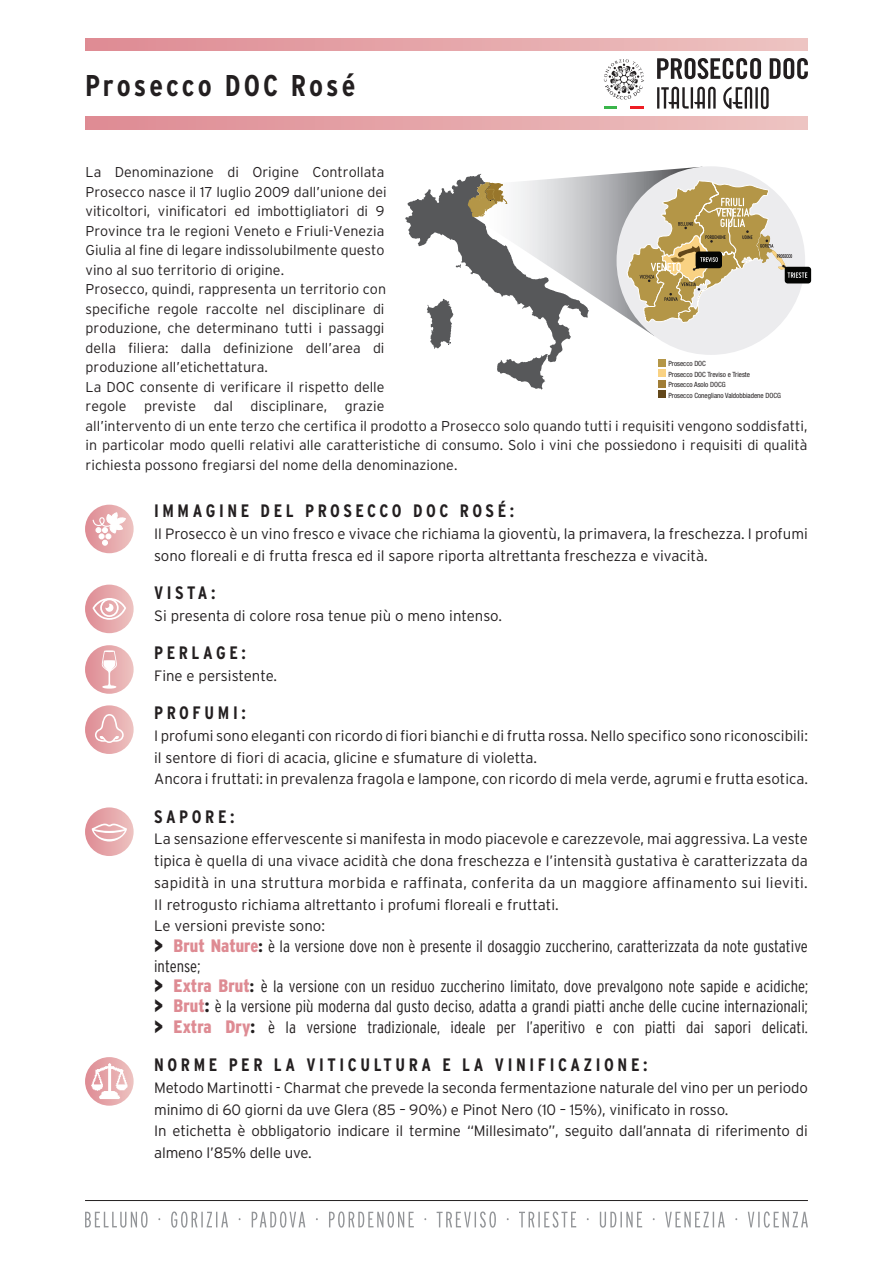
<style>
.page{position:relative;width:893px;height:1263px;background:#fff}
.page>*{position:absolute;margin:0;border:0;box-sizing:border-box;transform-origin:0 0}
.t1{font:700 condensed 30px "Interstate";letter-spacing:.1em;color:#231f20}
.t2{font:700 condensed 18px "Interstate";letter-spacing:.2em;color:#231f20}
.t3{font:300 condensed 16.5px/20.2px "Interstate";color:#231f20}
.t4{font:300 15px/21.8px "Interstate";color:#231f20}
.t5{font:300 14.25px/19.5px "Interstate";color:#231f20}
.t6{font:condensed 7.2px/10.5px "Helvetica Neue LT Std";color:#231f20}
.s1{font-weight:900;font-stretch:normal;font-size:18px}
.s2{font-weight:900;font-size:18px;color:#de8b93}
.s3{font-weight:900}
.s4{font-weight:900;font-size:18px}
</style>
<div class="page">
<svg style="left:85px;top:1211px;width:723px;height:17px"></svg>
<hr style="left:85px;top:1200px;width:723px;height:1px;background:#231f20">
<div style="left:85px;top:585px;width:49px;height:48px;background:linear-gradient(to right,#de8b94,#eec4c2);border-radius:24px"></div>
<svg style="left:93px;top:598px;width:33px;height:22px"></svg>
<svg style="left:85px;top:705px;width:49px;height:49px"></svg>
<svg style="left:95px;top:714px;width:29px;height:29px"></svg>
<svg style="left:85px;top:1057px;width:49px;height:49px"></svg>
<img style="left:89px;top:1061px;width:42px;height:40px">
<svg style="left:85px;top:505px;width:49px;height:48px"></svg>
<svg style="left:92px;top:513px;width:35px;height:33px"></svg>
<svg style="left:85px;top:645px;width:49px;height:49px"></svg>
<svg style="left:102px;top:650px;width:15px;height:39px"></svg>
<svg style="left:85px;top:807px;width:49px;height:49px"></svg>
<svg style="left:92px;top:824px;width:35px;height:17px"></svg>
<svg style="left:85px;top:38px;width:723px;height:13px;background:#e5a6aa"></svg>
<svg style="left:85px;top:117px;width:723px;height:13px;background:#e5a6aa"></svg>
<svg style="left:604px;top:59px;width:40px;height:40px"></svg>
<svg style="left:657px;top:58px;width:151px;height:21px"></svg>
<svg style="left:657px;top:87px;width:112px;height:22px"></svg>
<svg style="left:604px;top:106px;width:40px;height:2px"></svg>
<div style="left:785px;top:267px;width:26px;height:16px;background:#040503;border-radius:3px"></div>
<svg style="left:405px;top:167px;width:402px;height:223px"></svg>
<div style="left:659px;top:359px;width:7px;height:7px;background:#b49647"></div>
<div style="left:659px;top:369px;width:7px;height:8px;background:#f9d283"></div>
<div style="left:659px;top:380px;width:7px;height:7px;background:#a07d36"></div>
<div style="left:659px;top:390px;width:7px;height:8px;background:#62471a"></div>
<h1 class="t1" style="left:85px;top:69px;width:272px">Prosecco DOC Rosé</h1>
<p class="t5" style="left:86px;top:162px;width:723px">La Denominazione di Origine Controllata<br>Prosecco nasce il 17 luglio 2009 dall’unione dei<br>viticoltori, vinificatori ed imbottigliatori di 9<br>Province tra le regioni Veneto e Friuli-Venezia<br>Giulia al fine di legare indissolubilmente questo<br>vino al suo territorio di origine.<br>Prosecco, quindi, rappresenta un territorio con<br>specifiche regole raccolte nel disciplinare di<br>produzione, che determinano tutti i passaggi<br>della filiera: dalla definizione dell’area di<br>produzione all’etichettatura.<br>La DOC consente di verificare il rispetto delle<br>regole previste dal disciplinare, grazie<br>all’intervento di un ente terzo che certifica il prodotto a Prosecco solo quando tutti i requisiti vengono soddisfatti, in particolar modo quelli relativi alle caratteristiche di consumo. Solo i vini che possiedono i requisiti di qualità richiesta possono fregiarsi del nome della denominazione.</p>
<p class="t6" style="left:668px;top:358px;width:114px">Prosecco DOC<br>Prosecco DOC Treviso e Trieste<br>Prosecco Asolo DOCG<br>Prosecco Conegliano Valdobbiadene DOCG</p>
<p class="t2" style="left:154px;top:501px;width:362px">IMMAGINE DEL PROSECCO DOC ROSÉ:</p>
<p class="t4" style="left:154px;top:523px;width:655px">Il Prosecco è un vino fresco e vivace che richiama la gioventù, la primavera, la freschezza. I profumi sono floreali e di frutta fresca ed il sapore riporta altrettanta freschezza e vivacità.</p>
<p class="t2" style="left:154px;top:583px;width:63px">VISTA:</p>
<p class="t4" style="left:154px;top:605px;width:349px">Si presenta di colore rosa tenue più o meno intenso.</p>
<p class="t2" style="left:154px;top:643px;width:93px">PERLAGE:</p>
<p class="t4" style="left:154px;top:665px;width:124px">Fine e persistente.</p>
<p class="t2" style="left:154px;top:703px;width:93px">PROFUMI:</p>
<p class="t4" style="left:154px;top:725px;width:655px">I profumi sono eleganti con ricordo di fiori bianchi e di frutta rossa. Nello specifico sono riconoscibili: il sentore di fiori di acacia, glicine e sfumature di violetta.<br>Ancora i fruttati: in prevalenza fragola e lampone, con ricordo di mela verde, agrumi e frutta esotica.</p>
<p class="t2" style="left:154px;top:806px;width:82px">SAPORE:</p>
<p class="t4" style="left:154px;top:828px;width:655px">La sensazione effervescente si manifesta in modo piacevole e carezzevole, mai aggressiva. La veste tipica è quella di una vivace acidità che dona freschezza e l’intensità gustativa è caratterizzata da sapidità in una struttura morbida e raffinata, conferita da un maggiore affinamento sui lieviti.<br>Il retrogusto richiama altrettanto i profumi floreali e fruttati.<br>Le versioni previste sono:</p>
<p class="t3" style="left:154px;top:936px;width:655px"><span class="s1">&gt;</span> <span class="s2">Brut Nature</span><span class="s3">:</span> è la versione dove non è presente il dosaggio zuccherino, caratterizzata da note gustative intense;<br><span class="s1">&gt;</span> <span class="s2">Extra Brut</span><span class="s3">:</span> è la versione con un residuo zuccherino limitato, dove prevalgono note sapide e acidiche; <span class="s1">&gt;</span> <span class="s2">Brut</span><span class="s4">:</span> è la versione più moderna dal gusto deciso, adatta a grandi piatti anche delle cucine internazionali; <span class="s1">&gt;</span> <span class="s2">Extra Dry</span><span class="s4">:</span> è la versione tradizionale, ideale per l’aperitivo e con piatti dai sapori delicati.</p>
<p class="t2" style="left:154px;top:1054px;width:495px">NORME PER LA VITICULTURA E LA VINIFICAZIONE:</p>
<p class="t4" style="left:154px;top:1076px;width:655px">Metodo Martinotti - Charmat che prevede la seconda fermentazione naturale del vino per un periodo minimo di 60 giorni da uve Glera (85 – 90%) e Pinot Nero (10 – 15%), vinificato in rosso.<br>In etichetta è obbligatorio indicare il termine “Millesimato”, seguito dall’annata di riferimento di almeno l’85% delle uve.</p>
</div>
